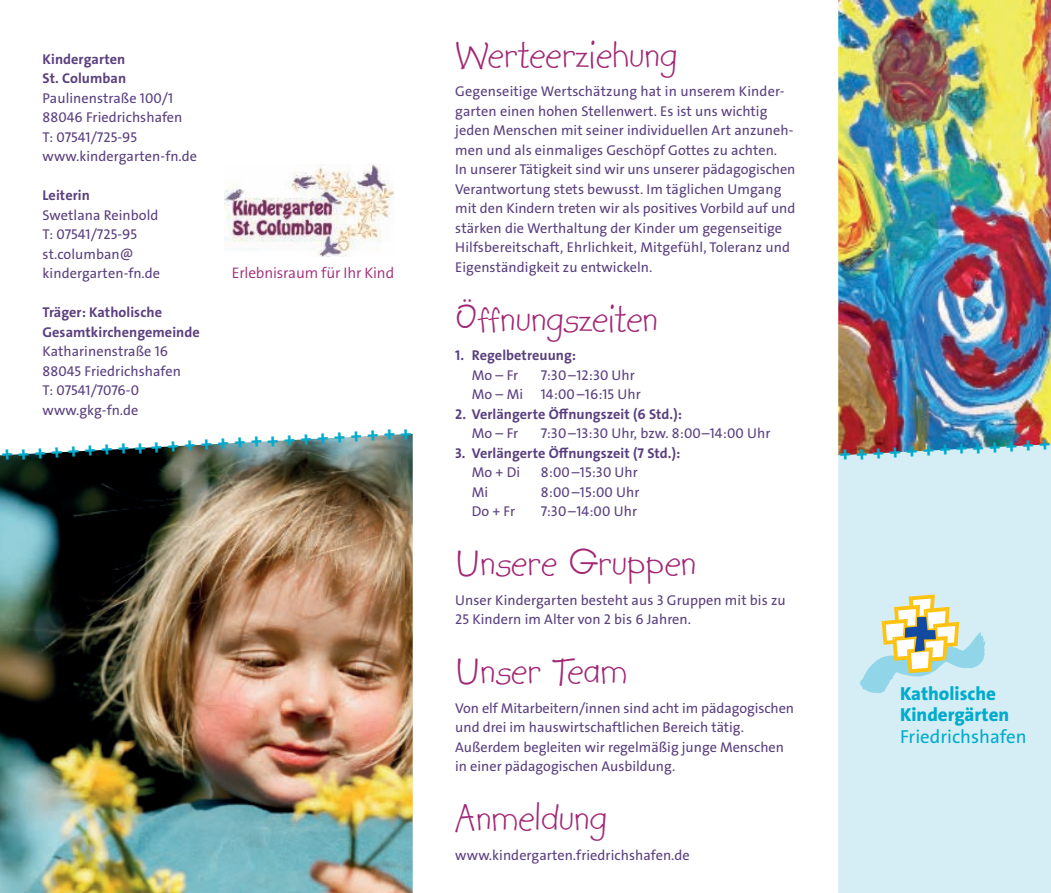
<style>
.page{position:relative;width:1051px;height:893px;background:#fff}
.page>*{position:absolute;margin:0;border:0;box-sizing:border-box;transform-origin:0 0}
.t1{font:42px "Kidprint";color:#a12774}
.t2{font:700 21px "The Sans Os F";color:#00abcd}
.t3{font:800 18.9px/21.6px "The Sans Os F";color:#00abcd}
.t4{font:18.9px "The Sans Os F";color:#00abcd}
.t5{font:300 15.3px "The Sans Os F";letter-spacing:-.01em;color:#a12774}
.t6{font:14.25px/19.5px "The Sans Os F";letter-spacing:.005em;color:#5a3f7f}
.t7{font:700 14.25px/19.5px "The Sans Os F";letter-spacing:.005em;color:#5a3f7f}
</style>
<div class="page">
<img style="left:838px;top:0;width:212px;height:444px">
<div style="left:838px;top:444px;width:212px;height:449px;background:#d5eef5"></div>
<img style="left:0;top:434px;width:412px;height:459px">
<svg style="left:859px;top:594px;width:126px;height:99px;background:#ccdfd1"></svg>
<img style="left:225px;top:164px;width:168px;height:92px">
<p class="t7" style="left:43px;top:50px;width:85px">Kindergarten<br>St. Columban</p>
<p class="t6" style="left:43px;top:89px;width:156px">Paulinenstraße 100/1<br>88046 Friedrichshafen<br>T: 07541/725-95 www.kindergarten-fn.de</p>
<p class="t7" style="left:43px;top:186px;width:49px">Leiterin</p>
<p class="t6" style="left:43px;top:206px;width:119px">Swetlana Reinbold<br>T: 07541/725-95 st.columban@ kindergarten-fn.de</p>
<p class="t7" style="left:43px;top:303px;width:159px">Träger: Katholische<br>Gesamtkirchengemeinde</p>
<p class="t6" style="left:43px;top:343px;width:140px">Katharinenstraße 16<br>88045 Friedrichshafen<br>T: 07541/7076-0 www.gkg-fn.de</p>
<p class="t5" style="left:232px;top:264px;width:164px">Erlebnisraum für Ihr Kind</p>
<h2 class="t2" style="left:1px;top:444px;width:412px;rotate:-3deg">+++++++++++++++++++++++++</h2>
<h1 class="t1" style="left:455px;top:36px;width:223px">Werteerziehung</h1>
<p class="t6" style="left:455px;top:83px;width:341px">Gegenseitige Wertschätzung hat in unserem Kinder&shy;garten einen hohen Stellenwert. Es ist uns wichtig jeden Menschen mit seiner individuellen Art anzuneh&shy;men und als einmaliges Geschöpf Gottes zu achten.<br>In unserer Tätigkeit sind wir uns unserer pädagogi schen Verantwortung stets bewusst. Im täglichen Umgang mit den Kindern treten wir als positives Vorbild auf und stärken die Werthaltung der Kinder um gegenseitige Hilfsbereitschaft, Ehrlichkeit, Mitgefühl, Toleranz und Eigenständigkeit zu entwickeln.</p>
<h1 class="t1" style="left:455px;top:300px;width:204px">Öffnungszeiten</h1>
<p class="t7" style="left:455px;top:346px;width:122px">1. Regelbetreuung:</p>
<p class="t6" style="left:471px;top:366px;width:48px">Mo – Fr</p>
<p class="t6" style="left:471px;top:366px;width:170px;text-indent:69px">7:30 –12:30 Uhr<br>Mo – Mi 14:00 –16:15 Uhr</p>
<p class="t7" style="left:455px;top:405px;width:228px">2. Verlängerte Öffnungszeit (6 Std.):</p>
<p class="t6" style="left:471px;top:425px;width:48px">Mo – Fr</p>
<p class="t6" style="left:540px;top:425px;width:231px">7:30 –13:30 Uhr, bzw. 8:00–14:00 Uhr</p>
<p class="t7" style="left:455px;top:444px;width:226px">3. Verlängerte Öffnungszeit (7 Std.):</p>
<p class="t6" style="left:471px;top:464px;width:50px">Mo + Di</p>
<p class="t6" style="left:540px;top:464px;width:99px">8:00 –15:30 Uhr</p>
<p class="t6" style="left:471px;top:483px;width:18px">Mi</p>
<p class="t6" style="left:540px;top:483px;width:100px">8:00 –15:00 Uhr</p>
<p class="t6" style="left:471px;top:503px;width:45px">Do + Fr</p>
<p class="t6" style="left:540px;top:503px;width:98px">7:30 –14:00 Uhr</p>
<h1 class="t1" style="left:455px;top:545px;width:242px">Unsere Gruppen</h1>
<p class="t6" style="left:455px;top:591px;width:332px">Unser Kindergarten besteht aus 3 Gruppen mit bis zu<br>25 Kindern im Alter von 2 bis 6 Jahren.</p>
<h1 class="t1" style="left:455px;top:653px;width:173px">Unser Team</h1>
<p class="t6" style="left:455px;top:699px;width:340px">Von elf Mitarbeitern/innen sind acht im pädagogischen und drei im hauswirtschaftlichen Bereich tätig.<br>Außerdem begleiten wir regelmäßig junge Menschen in einer pädagogischen Ausbildung.</p>
<h1 class="t1" style="left:455px;top:800px;width:153px">Anmeldung</h1>
<p class="t6" style="left:455px;top:846px;width:236px">www.kindergarten.friedrichshafen.de</p>
<h2 class="t2" style="left:838px;top:444px;width:213px;rotate:-3deg">+++++++++++++</h2>
<h3 class="t3" style="left:899px;top:684px;width:111px">Katholische<br>Kindergärten</h3>
<h3 class="t4" style="left:899px;top:728px;width:128px">Friedrichshafen</h3>
</div>
